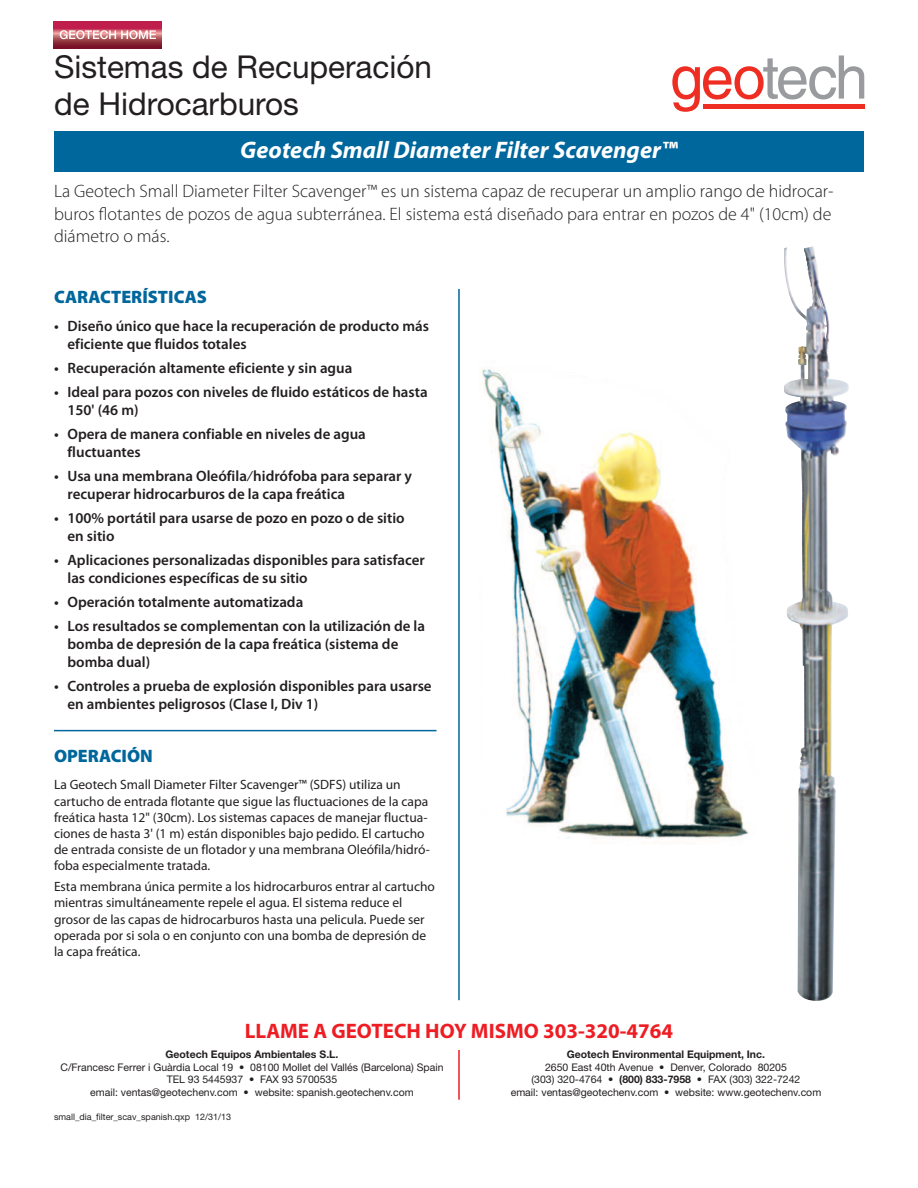
<style>
.page{position:relative;width:918px;height:1188px;background:#fff}
.page>*{position:absolute;margin:0;border:0;box-sizing:border-box;transform-origin:0 0}
.t1{font:31.5px/37.8px "Helvetica Neue";color:#231f20}
.t2{font:italic 700 24px "Myriad Pro";color:#fff}
.t3{font:700 21px "Myriad Pro";color:#ee1d23}
.t4{font:300 18px/22.5px "Myriad Pro";color:#231f20;text-align:justify}
.t5{font:900 18px "Myriad Pro";color:#00679d}
.t6{font:600 15px/18px "Myriad Pro";color:#231f20}
.t7{font:13.5px/16.2px "Myriad Pro";color:#231f20}
.t8{font:10.5px/12.6px "Helvetica Neue";color:#231f20;text-align:center}
.t9{font:700 10.5px "Helvetica Neue";color:#231f20}
.t10{font:9px "Helvetica Neue";color:#231f20}
.s1{font-weight:700}
</style>
<div class="page">
<svg style="left:672px;top:56px;width:192px;height:56px"></svg>
<hr style="left:703px;top:104px;width:161px;height:4px;background:#ee2e22">
<div style="left:54px;top:132px;width:810px;height:40px;background:#00679d"></div>
<svg style="left:54px;top:21px;width:108px;height:27px;background:#a62945"></svg>
<svg style="left:60px;top:30px;width:96px;height:9px"></svg>
<hr style="left:458px;top:289px;width:2px;height:711px;background:#00679d">
<hr style="left:54px;top:730px;width:383px;height:1px;background:#00679d">
<img style="left:784px;top:246px;width:49px;height:755px">
<img style="left:481px;top:369px;width:268px;height:475px">
<hr style="left:458px;top:1050px;width:2px;height:50px;background:#ee1d23">
<h1 class="t1" style="left:54px;top:51px;width:380px">Sistemas de Recuperación de Hidrocarburos</h1>
<h2 class="t2" style="left:240px;top:141px;width:439px">Geotech Small Diameter Filter Scavenger™</h2>
<p class="t4" style="left:54px;top:181px;width:781px">La Geotech Small Diameter Filter Scavenger™ es un sistema capaz de recuperar un amplio rango de hidrocar&shy;buros flotantes de pozos de agua subterránea. El sistema está diseñado para entrar en pozos de 4" (10cm) de diámetro o más.</p>
<p class="t5" style="left:54px;top:290px;width:155px">CARACTERÍSTICAS</p>
<p class="t6" style="left:68px;top:318px;width:363px;text-indent:-14px">• Diseño único que hace la recuperación de producto más eficiente que fluidos totales</p>
<p class="t6" style="left:54px;top:360px;width:300px">• Recuperación altamente eficiente y sin agua</p>
<p class="t6" style="left:68px;top:384px;width:362px;text-indent:-14px">• Ideal para pozos con niveles de fluido estáticos de hasta<br>150' (46 m)</p>
<p class="t6" style="left:68px;top:426px;width:300px;text-indent:-14px">• Opera de manera confiable en niveles de agua fluctuantes</p>
<p class="t6" style="left:68px;top:468px;width:346px;text-indent:-14px">• Usa una membrana Oleófila⁄hidrófoba para separar y recuperar hidrocarburos de la capa freática</p>
<p class="t6" style="left:68px;top:510px;width:339px;text-indent:-14px">• 100% portátil para usarse de pozo en pozo o de sitio en sitio</p>
<p class="t6" style="left:68px;top:552px;width:359px;text-indent:-14px">• Aplicaciones personalizadas disponibles para satisfacer las condiciones específicas de su sitio</p>
<p class="t6" style="left:54px;top:594px;width:251px">• Operación totalmente automatizada</p>
<p class="t6" style="left:68px;top:618px;width:359px;text-indent:-14px">• Los resultados se complementan con la utilización de la bomba de depresión de la capa freática (sistema de bomba dual)</p>
<p class="t6" style="left:68px;top:678px;width:366px;text-indent:-14px">• Controles a prueba de explosión disponibles para usarse en ambientes peligrosos (Clase I, Div 1)</p>
<p class="t5" style="left:54px;top:749px;width:100px">OPERACIÓN</p>
<p class="t7" style="left:54px;top:778px;width:377px">La Geotech Small Diameter Filter Scavenger™ (SDFS) utiliza un cartucho de entrada flotante que sigue las fluctuaciones de la capa freática hasta 12" (30cm). Los sistemas capaces de manejar fluctua&shy;ciones de hasta 3' (1 m) están disponibles bajo pedido. El cartucho de entrada consiste de un flotador y una membrana Oleófila/hidró&shy;foba especialmente tratada.</p>
<p class="t7" style="left:54px;top:880px;width:383px">Esta membrana única permite a los hidrocarburos entrar al cartucho mientras simultáneamente repele el agua. El sistema reduce el grosor de las capas de hidrocarburos hasta una pelicula. Puede ser operada por si sola o en conjunto con una bomba de depresión de la capa freática.</p>
<h3 class="t3" style="left:245px;top:1023px;width:430px">LLAME A GEOTECH HOY MISMO 303-320-4764</h3>
<p class="t9" style="left:166px;top:1051px;width:174px">Geotech Equipos Ambientales S.L.</p>
<p class="t8" style="left:60px;top:1062px;width:385px">C/Francesc Ferrer i Guàrdia Local 19 • 08100 Mollet del Vallés (Barcelona) Spain<br>TEL 93 5445937 • FAX 93 5700535<br>email: ventas@geotechenv.com • website: spanish.geotechenv.com</p>
<p class="t10" style="left:54px;top:1113px;width:179px">small_dia_filter_scav_spanish.qxp 12/31/13</p>
<p class="t9" style="left:567px;top:1051px;width:200px">Geotech Environmental Equipment, Inc.</p>
<p class="t8" style="left:511px;top:1062px;width:312px">2650 East 40th Avenue • Denver, Colorado 80205<br>(303) 320-4764 • <span class="s1">(800) 833-7958</span> • FAX (303) 322-7242<br>email: ventas@geotechenv.com • website: www.geotechenv.com</p>
</div>
